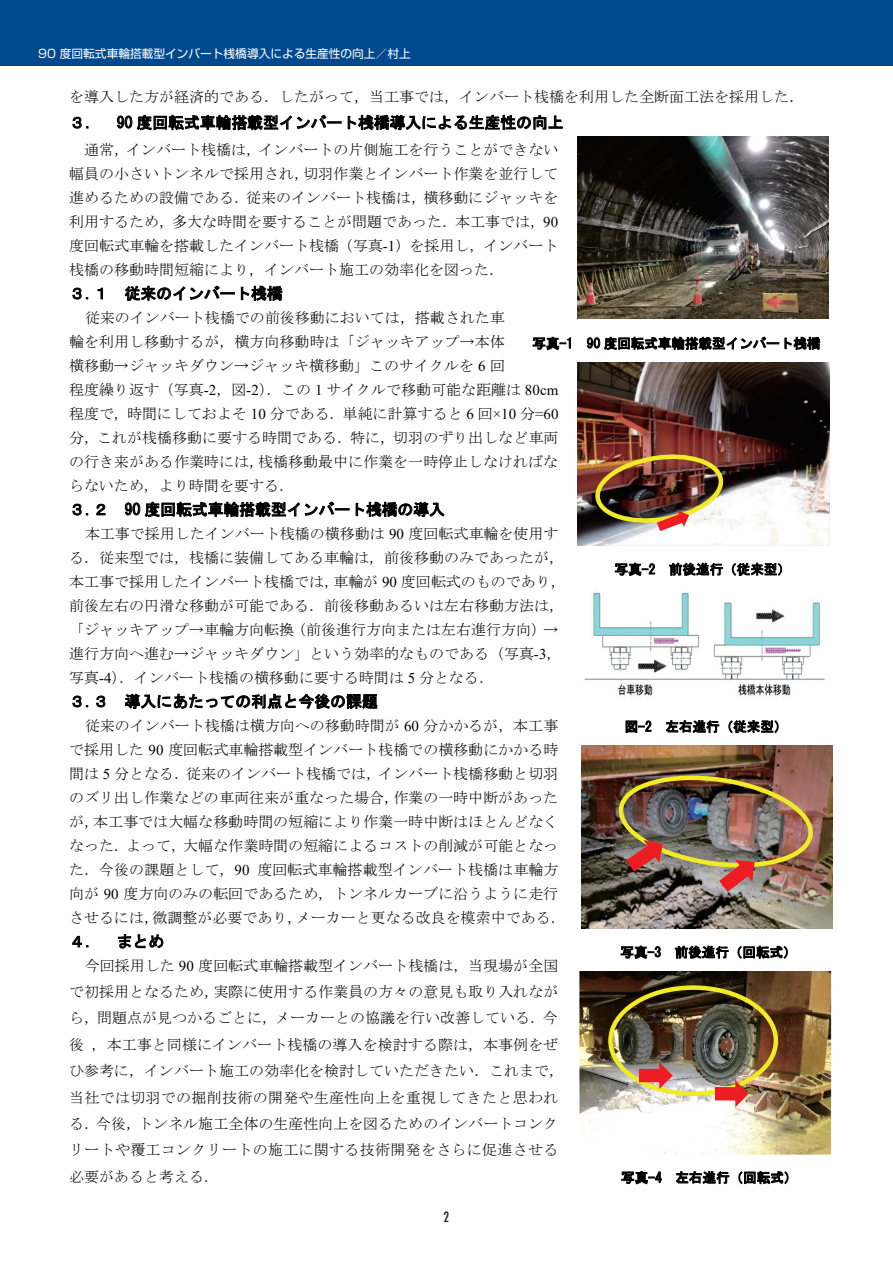
<style>
.page{position:relative;width:893px;height:1263px;background:#fff}
.page>*{position:absolute;margin:0;border:0;box-sizing:border-box;transform-origin:0 0}
.t1{font:15.9px "MS Gothic";color:#000}
.t2{font:15px/24px "MS Mincho";color:#000}
.t3{font:condensed 13.8px "Futura Std";color:#231f20}
.t4{font:13.5px "MS Gothic";color:#000}
.t5{font:11.7px "Shin Go Pro";color:#fff}
.s1{font-size:15.9px}
.s2{font-family:"Times New Roman"}
</style>
<div class="page">
<div style="left:0;top:0;width:893px;height:66px;background:#01498e"></div>
<img style="left:578px;top:363px;width:251px;height:183px">
<img style="left:581px;top:746px;width:252px;height:183px">
<img style="left:580px;top:971px;width:251px;height:183px">
<div style="left:608px;top:985px;width:170px;height:111px;border:4px solid #f1eb27;border-radius:50%"></div>
<svg style="left:639px;top:1062px;width:34px;height:27px"></svg>
<svg style="left:715px;top:1080px;width:34px;height:27px"></svg>
<img style="left:616px;top:772px;width:198px;height:120px">
<img style="left:593px;top:448px;width:135px;height:83px">
<img style="left:584px;top:592px;width:241px;height:105px">
<img style="left:578px;top:136px;width:251px;height:183px">
<p class="t5" style="left:38px;top:44px;width:374px">90 度回転式車輪搭載型インバート桟橋導入による生産性の向上／村上</p>
<p class="t2" style="left:69px;top:84px;width:737px">を導入した方が経済的である．したがって，当工事では，インバート桟橋を利用した全断面工法を採用した<span class="s1">．</span></p>
<p class="t1" style="left:69px;top:115px;width:496px">３． 90 度回転式車輪搭載型インバート桟橋導入による生産性の向上</p>
<p class="t2" style="left:69px;top:138px;width:491px;text-align:justify;text-indent:15px">通常，インバート桟橋は，インバートの片側施工を行うことができない幅員の小さいトンネルで採用され，切羽作業とインバート作業を並行して進めるための設備である．従来のインバート桟橋は，横移動にジャッキを利用するため，多大な時間を要することが問題であった．本工事では，<span class="s2">90</span>度回転式車輪を搭載したインバート桟橋（写真<span class="s2">-1</span>）を採用し，インバート桟橋の移動時間短縮により，インバート施工の効率化を図った．</p>
<p class="t1" style="left:69px;top:285px;width:215px">３.１ 従来のインバート桟橋</p>
<p class="t2" style="left:69px;top:306px;width:491px;text-indent:16px">従来のインバート桟橋での前後移動においては，搭載された車<br>輪を利用し移動するが，横方向移動時は「ジャッキアップ→本体<br>横移動→ジャッキダウン→ジャッキ横移動」このサイクルを <span class="s2">6</span> 回<br>程度繰り返す（写真<span class="s2">-2</span>，図<span class="s2">-2</span>）．この <span class="s2">1</span> サイクルで移動可能な距離は <span class="s2">80cm</span>程度で，時間にしておよそ <span class="s2">10</span> 分である．単純に計算すると <span class="s2">6</span> 回<span class="s2">×10</span> 分<span class="s2">=60</span>分，これが桟橋移動に要する時間である．特に，切羽のずり出しなど車両の行き来がある作業時には，桟橋移動最中に作業を一時停止しなければならないため，より時間を要する．</p>
<p class="t1" style="left:69px;top:501px;width:377px">３.２ 90 度回転式車輪搭載型インバート桟橋の導入</p>
<p class="t2" style="left:69px;top:522px;width:498px;text-indent:16px">本工事で採用したインバート桟橋の横移動は <span class="s2">90</span> 度回転式車輪を使用する．従来型では，桟橋に装備してある車輪は，前後移動のみであったが，本工事で採用したインバート桟橋では，車輪が <span class="s2">90</span> 度回転式のものであり，前後左右の円滑な移動が可能である．前後移動あるいは左右移動方法は，「ジャッキアップ→車輪方向転換（前後進行方向または左右進行方向）→進行方向へ進む→ジャッキダウン」という効率的なものである（写真<span class="s2">-3</span>，写真<span class="s2">-4</span>）．インバート桟橋の横移動に要する時間は <span class="s2">5</span> 分となる．</p>
<p class="t1" style="left:69px;top:693px;width:310px">３.３ 導入にあたっての利点と今後の課題</p>
<p class="t2" style="left:69px;top:714px;width:498px;text-align:center">従来のインバート桟橋は横方向への移動時間が <span class="s2">60</span> 分かかるが，本工事<br>で採用した <span class="s2">90</span> 度回転式車輪搭載型インバート桟橋での横移動にかかる時間は <span class="s2">5</span> 分となる．従来のインバート桟橋では，インバート桟橋移動と切羽のズリ出し作業などの車両往来が重なった場合，作業の一時中断があったが，本工事では大幅な移動時間の短縮により作業一時中断はほとんどなくなった．よって，大幅な作業時間の短縮によるコストの削減が可能となった．今後の課題として，<span class="s2">90</span> 度回転式車輪搭載型インバート桟橋は車輪方向が <span class="s2">90</span> 度方向のみの転回であるため，トンネルカーブに沿うように走行させるには，微調整が必要であり，メーカーと更なる改良を模索中である．</p>
<p class="t1" style="left:69px;top:933px;width:97px">４． まとめ</p>
<p class="t2" style="left:69px;top:952px;width:496px;line-height:26.4px;text-indent:16px">今回採用した <span class="s2">90</span> 度回転式車輪搭載型インバート桟橋は，当現場が全国で初採用となるため，実際に使用する作業員の方々の意見も取り入れながら，問題点が見つかるごとに，メーカーとの協議を行い改善している．今後，本工事と同様にインバート桟橋の導入を検討する際は，本事例をぜひ参考に，インバート施工の効率化を検討していただきたい．これまで，当社では切羽での掘削技術の開発や生産性向上を重視してきたと思われる．今後，トンネル施工全体の生産性向上を図るためのインバートコンクリートや覆工コンクリートの施工に関する技術開発をさらに促進させる必要があると考える．</p>
<p class="t4" style="left:532px;top:337px;width:290px">写真-1 90 度回転式車輪搭載型インバート桟橋</p>
<p class="t4" style="left:615px;top:562px;width:178px">写真-2 前後進行（従来型）</p>
<p class="t4" style="left:625px;top:720px;width:164px">図-2 左右進行（従来型）</p>
<p class="t4" style="left:620px;top:945px;width:178px">写真-3 前後進行（回転式）</p>
<p class="t4" style="left:621px;top:1171px;width:178px">写真-4 左右進行（回転式）</p>
<p class="t3" style="left:444px;top:1209px;width:7px">2</p>
</div>
